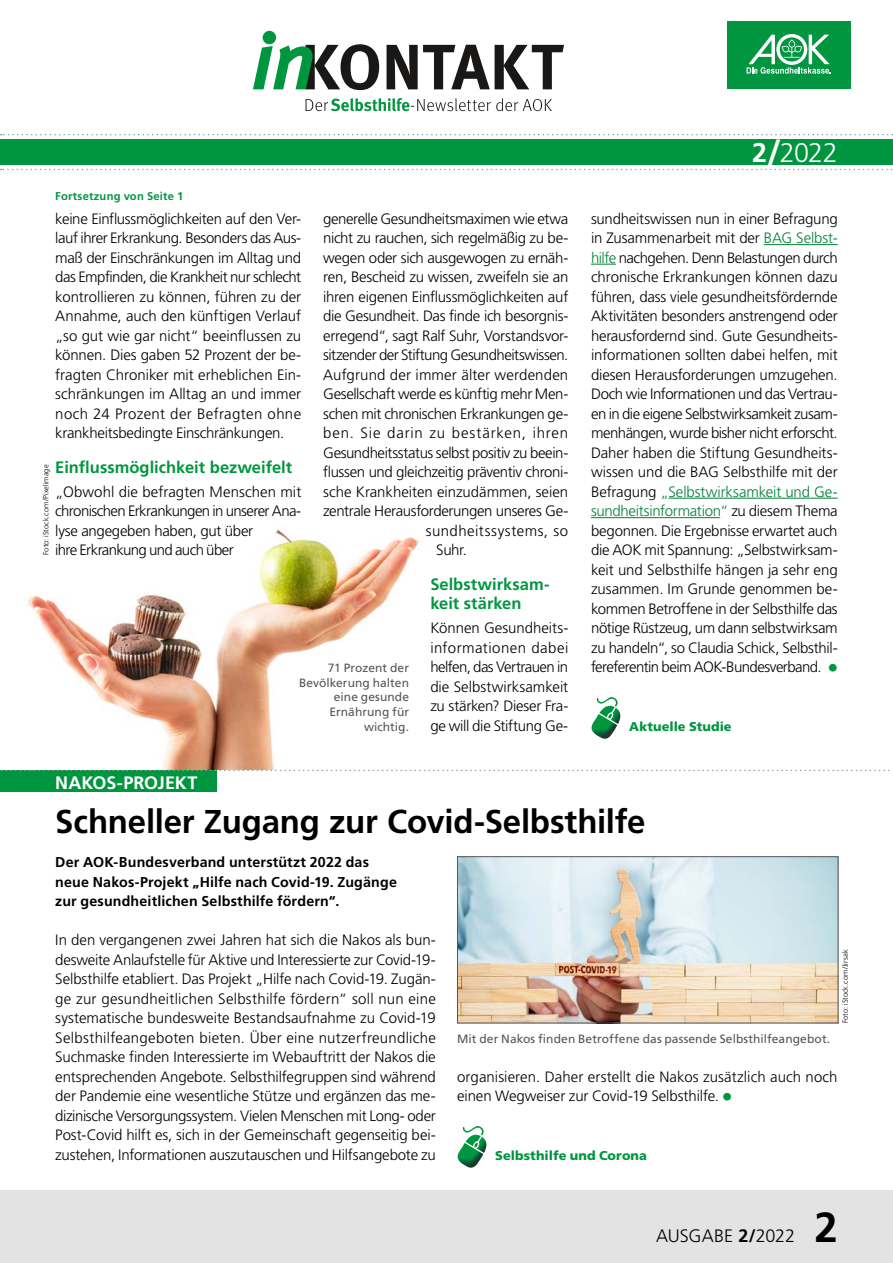
<style>
.page{position:relative;width:893px;height:1263px;background:#fff}
.page>*{position:absolute;margin:0;border:0;box-sizing:border-box;transform-origin:0 0}
.t1{font:700 42px "Frutiger LT";color:#000}
.h2_Head_B_22_25pt_mittel{font:700 33px "Frutiger LT";letter-spacing:-.005em;color:#000}
.t2{font:300 27px "Frutiger LT";color:#fff}
.t3{font:300 18px "Frutiger LT";letter-spacing:-.005em;color:#000}
.h1_xx_RUBRIK_xx{font:700 18px "Frutiger LT";color:#fff}
.h3_-_Zwischenheadline{font:700 16.5px/19.5px "Frutiger LT";color:#00963f}
.P_copy_BLOCK_oE{font:300 15px/19.5px "Frutiger LT";letter-spacing:-.02em;color:#000;text-align:justify}
.P_copy_BLOCK_oE-2{font:300 15px/19.5px "Frutiger LT";color:#000}
.P_copy_BLOCK_oE-3{font:300 15px "Frutiger LT";letter-spacing:.01em;color:#000}
.P_copy_BLOCK_oE-4{font:300 15px "Frutiger LT";letter-spacing:.055em;color:#000}
.P_copy_BLOCK_oE-5{font:300 15px "Frutiger LT";letter-spacing:.03em;color:#000}
.P_Anlauf{font:700 14.25px/19.5px "Frutiger LT";letter-spacing:.01em;color:#000}
.P_03_Web_grün_bold{font:900 12.75px "Frutiger LT";letter-spacing:.005em;color:#00963f}
.t4{font:12px/14.7px "Frutiger LT";letter-spacing:.005em;color:#565656;text-align:right}
.t5{font:700 11.25px "Frutiger LT";letter-spacing:.015em;color:#00963f}
.t6{font:300 7.5px "Frutiger LT";letter-spacing:.005em;color:#000}
.s1{font-weight:700}
.s2{font-weight:700;font-size:36px}
.s3{color:#008136}
.s4{font-family:"Arial";font-weight:700;font-size:27px;color:#00963f}
</style>
<div class="page">
<div style="left:0;top:1191px;width:893px;height:72px;background:#e3e3e3"></div>
<svg style="left:1px;top:169px;width:892px;height:1px"></svg>
<div style="left:0;top:139px;width:893px;height:26px;background:#00963f"></div>
<svg style="left:1px;top:134px;width:892px;height:1px"></svg>
<div style="left:727px;top:21px;width:123px;height:68px;background:#00963f"></div>
<svg style="left:747px;top:34px;width:84px;height:40px"></svg>
<svg style="left:306px;top:98px;width:246px;height:13px"></svg>
<svg style="left:253px;top:31px;width:311px;height:60px"></svg>
<img style="left:1px;top:527px;width:466px;height:243px">
<div style="left:0;top:771px;width:217px;height:21px;background:#00963f"></div>
<svg style="left:0;top:770px;width:893px;height:1px"></svg>
<hr style="left:764px;top:244px;width:74px;height:1px;background:#008136">
<svg style="left:591px;top:264px;width:25px;height:1px"></svg>
<hr style="left:668px;top:498px;width:170px;height:1px;background:#008136">
<hr style="left:591px;top:517px;width:129px;height:1px;background:#008136">
<img style="left:459px;top:858px;width:377px;height:163px">
<div style="left:457px;top:856px;width:381px;height:167px;border:1px solid #565656"></div>
<img style="left:596px;top:697px;width:22px;height:9px">
<img style="left:617px;top:718px;width:3px;height:6px">
<svg style="left:599px;top:706px;width:21px;height:12px"></svg>
<img style="left:592px;top:714px;width:25px;height:25px">
<img style="left:462px;top:1126px;width:22px;height:9px">
<img style="left:481px;top:1137px;width:5px;height:16px">
<svg style="left:465px;top:1135px;width:16px;height:8px"></svg>
<img style="left:458px;top:1143px;width:25px;height:25px">
<p class="t5" style="left:55px;top:189px;width:130px">Fortsetzung von Seite 1</p>
<p class="P_copy_BLOCK_oE" style="left:55px;top:209px;width:248px">keine Einflussmöglichkeiten auf den Ver&shy;lauf ihrer Erkrankung. Besonders das Aus&shy;maß der Einschränkungen im Alltag und das Empfinden, die Krankheit nur schlecht kontrollieren zu können, führen zu der Annahme, auch den künftigen Verlauf „so gut wie gar nicht“ beeinflussen zu können. Dies gaben 52 Prozent der be&shy;fragten Chroniker mit erheblichen Ein&shy;schränkungen im Alltag an und immer noch 24 Prozent der Befragten ohne krankheitsbedingte Einschränkungen.</p>
<h3 class="h3_-_Zwischenheadline" style="left:55px;top:457px;width:238px">Einflussmöglichkeit bezweifelt</h3>
<p class="P_copy_BLOCK_oE" style="left:55px;top:482px;width:248px;text-align:left">„Obwohl die befragten Menschen mit chronischen Erkrankungen in unserer Ana&shy;lyse angegeben haben, gut über<br>ihre Erkrankung und auch über</p>
<p class="P_copy_BLOCK_oE" style="left:323px;top:209px;width:247px">generelle Gesundheitsmaximen wie etwa</p>
<p class="P_copy_BLOCK_oE" style="left:323px;top:228px;width:247px">nicht zu rauchen, sich regelmäßig zu be-</p>
<p class="P_copy_BLOCK_oE" style="left:323px;top:248px;width:247px">wegen oder sich ausgewogen zu ernäh-</p>
<p class="P_copy_BLOCK_oE" style="left:323px;top:267px;width:247px">ren, Bescheid zu wissen, zweifeln sie an</p>
<p class="P_copy_BLOCK_oE" style="left:323px;top:287px;width:247px">ihren eigenen Einflussmöglichkeiten auf</p>
<p class="P_copy_BLOCK_oE" style="left:323px;top:306px;width:247px">die Gesundheit. Das finde ich besorgnis-</p>
<p class="P_copy_BLOCK_oE" style="left:323px;top:326px;width:247px">erregend“, sagt Ralf Suhr, Vorstandsvor-</p>
<p class="P_copy_BLOCK_oE" style="left:323px;top:345px;width:247px">sitzender der Stiftung Gesundheitswissen.</p>
<p class="P_copy_BLOCK_oE-3" style="left:323px;top:366px;width:247px">Aufgrund der immer älter werdenden</p>
<p class="P_copy_BLOCK_oE" style="left:323px;top:384px;width:247px">Gesellschaft werde es künftig mehr Men-</p>
<p class="P_copy_BLOCK_oE" style="left:323px;top:404px;width:247px">schen mit chronischen Erkrankungen ge-</p>
<p class="P_copy_BLOCK_oE-4" style="left:323px;top:424px;width:247px">ben. Sie darin zu bestärken, ihren</p>
<p class="P_copy_BLOCK_oE" style="left:323px;top:443px;width:247px">Gesundheitsstatus selbst positiv zu beein-</p>
<p class="P_copy_BLOCK_oE" style="left:323px;top:462px;width:247px">flussen und gleichzeitig präventiv chroni-</p>
<p class="P_copy_BLOCK_oE-2" style="left:323px;top:482px;width:247px">sche Krankheiten einzudämmen, seien</p>
<p class="P_copy_BLOCK_oE" style="left:323px;top:501px;width:247px">zentrale Herausforderungen unseres Ge-</p>
<p class="P_copy_BLOCK_oE-5" style="left:426px;top:522px;width:144px">sundheitssystems, so</p>
<p class="P_copy_BLOCK_oE" style="left:436px;top:540px;width:32px">Suhr.</p>
<h3 class="h3_-_Zwischenheadline" style="left:430px;top:574px;width:121px">Selbstwirksam&shy;keit stärken</h3>
<p class="P_copy_BLOCK_oE" style="left:430px;top:618px;width:139px">Können Gesundheits&shy;informationen dabei helfen, das Vertrauen in die Selbstwirksamkeit zu stärken? Dieser Fra&shy;ge will die Stiftung Ge-</p>
<p class="t6" style="left:42px;top:555px;width:92px;rotate:-90deg">Foto: iStock.com/Pixelimage</p>
<p class="t4" style="left:299px;top:661px;width:112px">71 Prozent der<br>Bevölkerung halten eine gesunde<br>Ernährung für wichtig.</p>
<h1 class="h1_xx_RUBRIK_xx" style="left:55px;top:772px;width:144px">NAKOS-PROJEKT</h1>
<h3 class="t2" style="left:752px;top:137px;width:87px"><span class="s1">2</span><span class="s2">/</span>2022</h3>
<p class="P_copy_BLOCK_oE" style="left:591px;top:209px;width:248px">sundheitswissen nun in einer Befragung in Zusammenarbeit mit der <span class="s3">BAG Selbst&shy;hilfe</span> nachgehen. Denn Belastungen durch chronische Erkrankungen können dazu führen, dass viele gesundheitsfördernde Aktivitäten besonders anstrengend oder herausfordernd sind. Gute Gesundheits&shy;informationen sollten dabei helfen, mit diesen Herausforderungen umzugehen.<br>Doch wie Informationen und das Vertrau&shy;en in die eigene Selbstwirksamkeit zusam&shy;menhängen, wurde bisher nicht erforscht.<br>Daher haben die Stiftung Gesundheits&shy;wissen und die BAG Selbsthilfe mit der Befragung <span class="s3">„Selbstwirksamkeit und Ge&shy;sundheitsinformation“</span> zu diesem Thema begonnen. Die Ergebnisse erwartet auch die AOK mit Spannung: „Selbstwirksam&shy;keit und Selbsthilfe hängen ja sehr eng zusammen. Im Grunde genommen be&shy;kommen Betroffene in der Selbsthilfe das nötige Rüstzeug, um dann selbstwirksam zu handeln“, so Claudia Schick, Selbsthil&shy;fereferentin beim AOK-Bundesverband. <span class="s4">•</span></p>
<p class="P_03_Web_grün_bold" style="left:629px;top:718px;width:104px">Aktuelle Studie</p>
<h2 class="h2_Head_B_22_25pt_mittel" style="left:55px;top:802px;width:592px">Schneller Zugang zur Covid-Selbsthilfe</h2>
<p class="P_Anlauf" style="left:55px;top:852px;width:343px">Der AOK-Bundesverband unterstützt 2022 das neue Nakos-Projekt „Hilfe nach Covid-19. Zugänge zur gesundheitlichen Selbsthilfe fördern“.</p>
<p class="P_copy_BLOCK_oE" style="left:55px;top:930px;width:382px">In den vergangenen zwei Jahren hat sich die Nakos als bun&shy;desweite Anlaufstelle für Aktive und Interessierte zur Covid-19- Selbsthilfe etabliert. Das Projekt „Hilfe nach Covid-19. Zugän&shy;ge zur gesundheitlichen Selbsthilfe fördern“ soll nun eine systematische bundesweite Bestandsaufnahme zu Covid-19<br>Selbsthilfeangeboten bieten. Über eine nutzerfreundliche Suchmaske finden Interessierte im Webauftritt der Nakos die entsprechenden Angebote. Selbsthilfegruppen sind während der Pandemie eine wesentliche Stütze und ergänzen das me&shy;dizinische Versorgungssystem. Vielen Menschen mit Long- oder Post-Covid hilft es, sich in der Gemeinschaft gegenseitig bei&shy;zustehen, Informationen auszutauschen und Hilfsangebote zu</p>
<p class="t6" style="left:841px;top:1023px;width:75px;rotate:-90deg">Foto: iStock.com/Jirsak</p>
<p class="t4" style="left:457px;top:1031px;width:375px">Mit der Nakos finden Betroffene das passende Selbsthilfeangebot.</p>
<p class="P_copy_BLOCK_oE-2" style="left:457px;top:1067px;width:382px">organisieren. Daher erstellt die Nakos zusätzlich auch noch einen Wegweiser zur Covid-19 Selbsthilfe. <span class="s4">•</span></p>
<p class="P_03_Web_grün_bold" style="left:495px;top:1147px;width:153px">Selbsthilfe und Corona</p>
<p class="t3" style="left:656px;top:1225px;width:141px">AUSGABE <span class="s1">2/</span>2022</p>
<h1 class="t1" style="left:814px;top:1202px;width:25px">2</h1>
</div>
